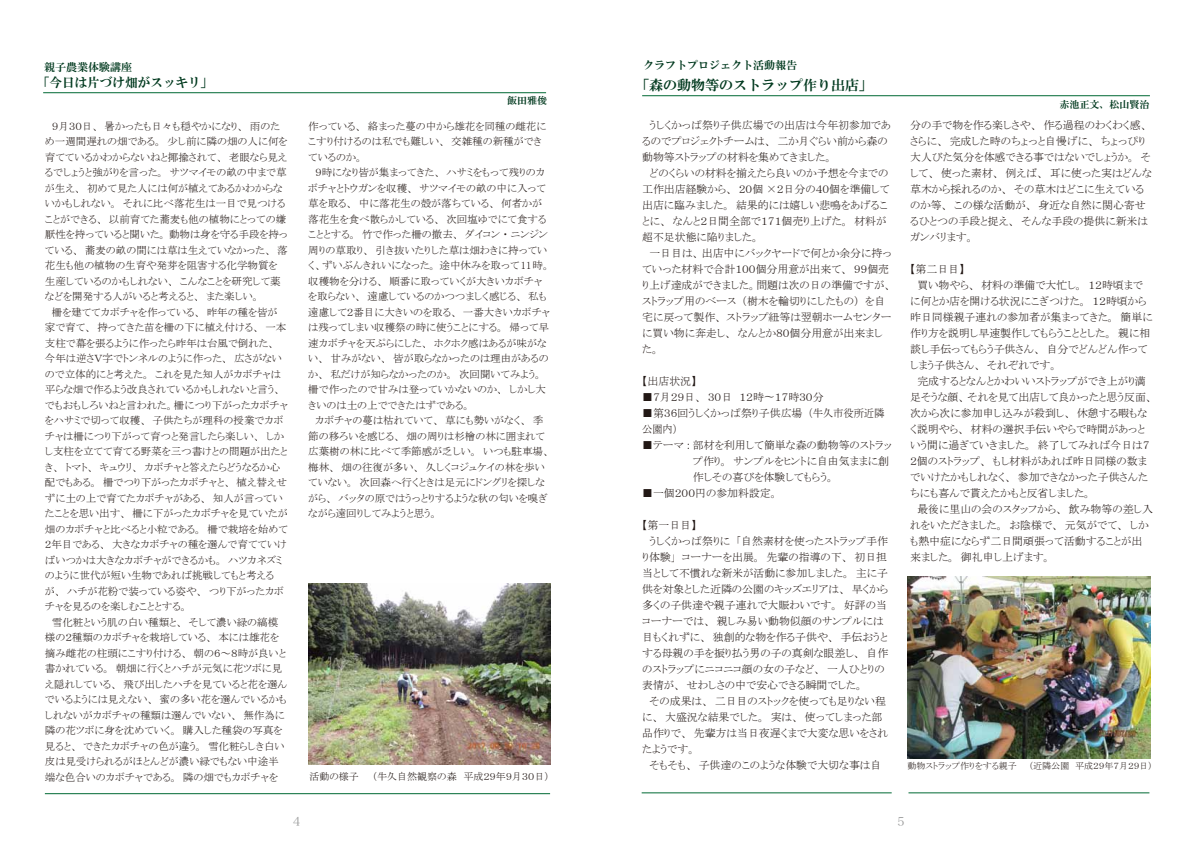
<style>
.page{position:relative;width:1191px;height:842px;background:#fff}
.page>*{position:absolute;margin:0;border:0;box-sizing:border-box;transform-origin:0 0}
.t1{font:14px "HGS Mincho E";color:#00391e}
.t2{font:13px "HGS Mincho E";color:#00391e}
.t3{font:12px "Hira Min Pro W3";color:#9fa0a0}
.t4{font:11px/16px "MS P Mincho";color:#221815}
.t5{font:11px "HGS Mincho E";color:#00391e}
.t6{font:10.5px/15.5px "MS P Mincho";color:#221815}
.t7{font:10px "MS P Mincho";color:#221815}
.t8{font:10px "HGS Mincho E";color:#00391e}
.t9{font:9px "MS P Mincho";color:#221815}
</style>
<div class="page">
<hr style="left:641px;top:793px;width:250px;height:1px;background:#006934">
<hr style="left:908px;top:793px;width:241px;height:1px;background:#006934">
<hr style="left:45px;top:793px;width:505px;height:1px;background:#006934">
<hr style="left:642px;top:96px;width:508px;height:1px;background:#006934">
<hr style="left:43px;top:93px;width:503px;height:1px;background:#006934">
<img style="left:308px;top:583px;width:242px;height:182px">
<img style="left:907px;top:577px;width:243px;height:182px">
<p class="t5" style="left:44px;top:61px;width:89px">親子農業体験講座</p>
<p class="t2" style="left:37px;top:76px;width:178px">「今日は片づけ畑がスッキリ」</p>
<p class="t6" style="left:45px;top:118px;width:245px">　９月３０日、暑かったも日々も穏やかになり、雨のため一週間遅れの畑である。少し前に隣の畑の人に何を育てているかわからないねと揶揄されて、老眼なら見えるでしょうと強がりを言った。サツマイモの畝の中まで草が生え、初めて見た人には何が植えてあるかわからないかもしれない。それに比べ落花生は一目で見つけることができる、以前育てた蕎麦も他の植物にとっての嫌厭性を持っていると聞いた。動物は身を守る手段を持っている、蕎麦の畝の間には草は生えていなかった、落花生も他の植物の生育や発芽を阻害する化学物質を生産しているのかもしれない、こんなことを研究して薬などを開発する人がいると考えると、また楽しい。<br>　柵を建ててカボチャを作っている、昨年の種を皆が家で育て、持ってきた苗を柵の下に植え付ける、一本支柱で幕を張るように作ったら昨年は台風で倒れた、今年は逆さＶ字でトンネルのように作った、広さがないので立体的にと考えた。これを見た知人がカボチャは平らな畑で作るよう改良されているかもしれないと言う、でもおもしろいねと言われた。柵につり下がったカボチャをハサミで切って収穫、子供たちが理科の授業でカボチャは柵につり下がって育つと発言したら楽しい、しかし支柱を立てて育てる野菜を三つ書けとの問題が出たとき、トマト、キュウリ、カボチャと答えたらどうなるか心配でもある。柵でつり下がったカボチャと、植え替えせずに土の上で育てたカボチャがある、知人が言っていたことを思い出す、柵に下がったカボチャを見ていたが畑のカボチャと比べると小粒である。柵で栽培を始めて<br>２年目である、大きなカボチャの種を選んで育てていけばいつかは大きなカボチャができるかも。ハツカネズミのように世代が短い生物であれば挑戦してもと考える<br>が、ハチが花粉で装っている姿や、つり下がったカボチャを見るのを楽しむこととする。<br>　雪化粧という肌の白い種類と、そして濃い緑の縞模様の２種類のカボチャを栽培している、本には雄花を摘み雌花の柱頭にこすり付ける、朝の６～８時が良いと書かれている。朝畑に行くとハチが元気に花ツボに見え隠れしている、飛び出したハチを見ていると花を選んでいるようには見えない、蜜の多い花を選んでいるかもしれないがカボチャの種類は選んでいない、無作為に隣の花ツボに身を沈めていく。購入した種袋の写真を見ると、できたカボチャの色が違う。雪化粧らしき白い皮は見受けられるがほとんどが濃い緑でもない中途半端な色合いのカボチャである。隣の畑でもカボチャを</p>
<p class="t8" style="left:507px;top:95px;width:41px">飯田雅俊</p>
<p class="t6" style="left:308px;top:118px;width:243px">作っている、絡まった蔓の中から雄花を同種の雌花にこすり付けるのは私でも難しい、交雑種の新種ができているのか。<br>　９時になり皆が集まってきた、ハサミをもって残りのカボチャとトウガンを収穫、サツマイモの畝の中に入って草を取る、中に落花生の殻が落ちている、何者かが落花生を食べ散らかしている、次回塩ゆでにて食することとする。竹で作った柵の撤去、ダイコン・ニンジン周りの草取り、引き抜いたりした草は畑わきに持っていく、ずいぶんきれいになった。途中休みを取って11時。収穫物を分ける、順番に取っていくが大きいカボチャを取らない、遠慮しているのかつつましく感じる、私も遠慮して２番目に大きいのを取る、一番大きいカボチャは残ってしまい収穫祭の時に使うことにする。帰って早速カボチャを天ぷらにした、ホクホク感はあるが味がない、甘みがない、皆が取らなかったのは理由があるのか、私だけが知らなかったのか。次回聞いてみよう。柵で作ったので甘みは登っていかないのか、しかし大きいのは土の上でできたはずである。<br>　カボチャの蔓は枯れていて、草にも勢いがなく、季節の移ろいを感じる、畑の周りは杉檜の林に囲まれて広葉樹の林に比べて季節感が乏しい。いつも駐車場、梅林、畑の往復が多い、久しくコジュケイの林を歩いていない。次回森へ行くときは足元にドングリを探しながら、バッタの原ではうっとりするような秋の匂いを嗅ぎながら遠回りしてみようと思う。</p>
<p class="t7" style="left:309px;top:771px;width:241px">活動の様子　　（牛久自然観察の森　平成２９年９月３０日）</p>
<p class="t5" style="left:643px;top:59px;width:155px">クラフトプロジェクト活動報告</p>
<h1 class="t1" style="left:635px;top:78px;width:239px">「森の動物等のストラップ作り出店」</h1>
<p class="t4" style="left:642px;top:117px;width:251px">　うしくかっぱ祭り子供広場での出店は今年初参加であるのでプロジェクトチームは、二か月ぐらい前から森の動物等ストラップの材料を集めてきました。<br>　どのくらいの材料を揃えたら良いのか予想を今までの工作出店経験から、２０個 ×２日分の４０個を準備して出店に臨みました。結果的には嬉しい悲鳴をあげることに、なんと２日間全部で１７１個売り上げた。材料が超不足状態に陥りました。<br>　一日目は、出店中にバックヤードで何とか余分に持っていった材料で合計１００個分用意が出来て、９９個売り上げ達成ができました。問題は次の日の準備ですが、ストラップ用のベース（樹木を輪切りにしたもの）を自宅に戻って製作、ストラップ紐等は翌朝ホームセンターに買い物に奔走し、なんとか８０個分用意が出来ました。</p>
<p class="t4" style="left:642px;top:373px;width:56px">【出店状況】</p>
<p class="t4" style="left:642px;top:389px;width:183px">■７月２９日、３０日　１２時〜１７時３０分</p>
<p class="t4" style="left:642px;top:405px;width:244px">■第３６回うしくかっぱ祭り子供広場（牛久市役所近隣公園内）</p>
<p class="t4" style="left:642px;top:437px;width:251px">■テーマ：部材を利用して簡単な森の動物等のストラッ　　　　　　　プ作り。サンプルをヒントに自由気ままに創　　　　　　　作しその喜びを体験してもらう。</p>
<p class="t4" style="left:642px;top:485px;width:137px">■一個２００円の参加料設定。</p>
<p class="t4" style="left:642px;top:517px;width:248px">【第一日目】<br>　うしくかっぱ祭りに「自然素材を使ったストラップ手作り体験」コーナーを出展。先輩の指導の下、初日担当として不慣れな新米が活動に参加しました。主に子供を対象とした近隣の公園のキッズエリアは、早くから多くの子供達や親子連れで大賑わいです。好評の当コーナーでは、親しみ易い動物似顔のサンプルには目もくれずに、独創的な物を作る子供や、手伝おうとする母親の手を振り払う男の子の真剣な眼差し、自作のストラップにニコニコ顔の女の子など、一人ひとりの表情が、せわしさの中で安心できる瞬間でした。<br>　その成果は、二日目のストックを使っても足りない程に、大盛況な結果でした。実は、使ってしまった部品作りで、先輩方は当日夜遅くまで大変な思いをされたようです。<br>　そもそも、子供達のこのような体験で大切な事は自</p>
<p class="t8" style="left:1059px;top:99px;width:91px">赤池正文、松山賢治</p>
<p class="t4" style="left:910px;top:117px;width:243px">分の手で物を作る楽しさや、作る過程のわくわく感、さらに、完成した時のちょっと自慢げに、ちょっぴり大人びた気分を体感できる事ではないでしょうか。そして、使った素材、例えば、耳に使った実はどんな草木から採れるのか、その草木はどこに生えているのか等、この様な活動が、身近な自然に関心寄せるひとつの手段と捉え、そんな手段の提供に新米はガンバリます。</p>
<p class="t4" style="left:910px;top:261px;width:244px">【第二日目】<br>　買い物やら、材料の準備で大忙し。１２時頃までに何とか店を開ける状況にこぎつけた。１２時頃から昨日同様親子連れの参加者が集まってきた。簡単に作り方を説明し早速製作してもらうこととした。親に相談し手伝ってもらう子供さん、自分でどんどん作ってしまう子供さん、それぞれです。<br>　完成するとなんとかわいいストラップができ上がり満足そうな顔、それを見て出店して良かったと思う反面、次から次に参加申し込みが殺到し、休憩する暇もなく説明やら、材料の選択手伝いやらで時間があっという間に過ぎていきました。終了してみれば今日は７<br>２個のストラップ、もし材料があれば昨日同様の数までいけたかもしれなく、参加できなかった子供さんたちにも喜んで貰えたかもと反省しました。<br>　最後に里山の会のスタッフから、飲み物等の差し入れをいただきました。お陰様で、元気がでて、しかも熱中症にならず二日間頑張って活動することが出来ました。御礼申し上げます。</p>
<p class="t9" style="left:907px;top:762px;width:247px">動物ストラップ作りをする親子　　（近隣公園　平成２９年７月２９日）</p>
<p class="t3" style="left:293px;top:811px;width:9px">4</p>
<p class="t3" style="left:897px;top:811px;width:9px">5</p>
</div>
